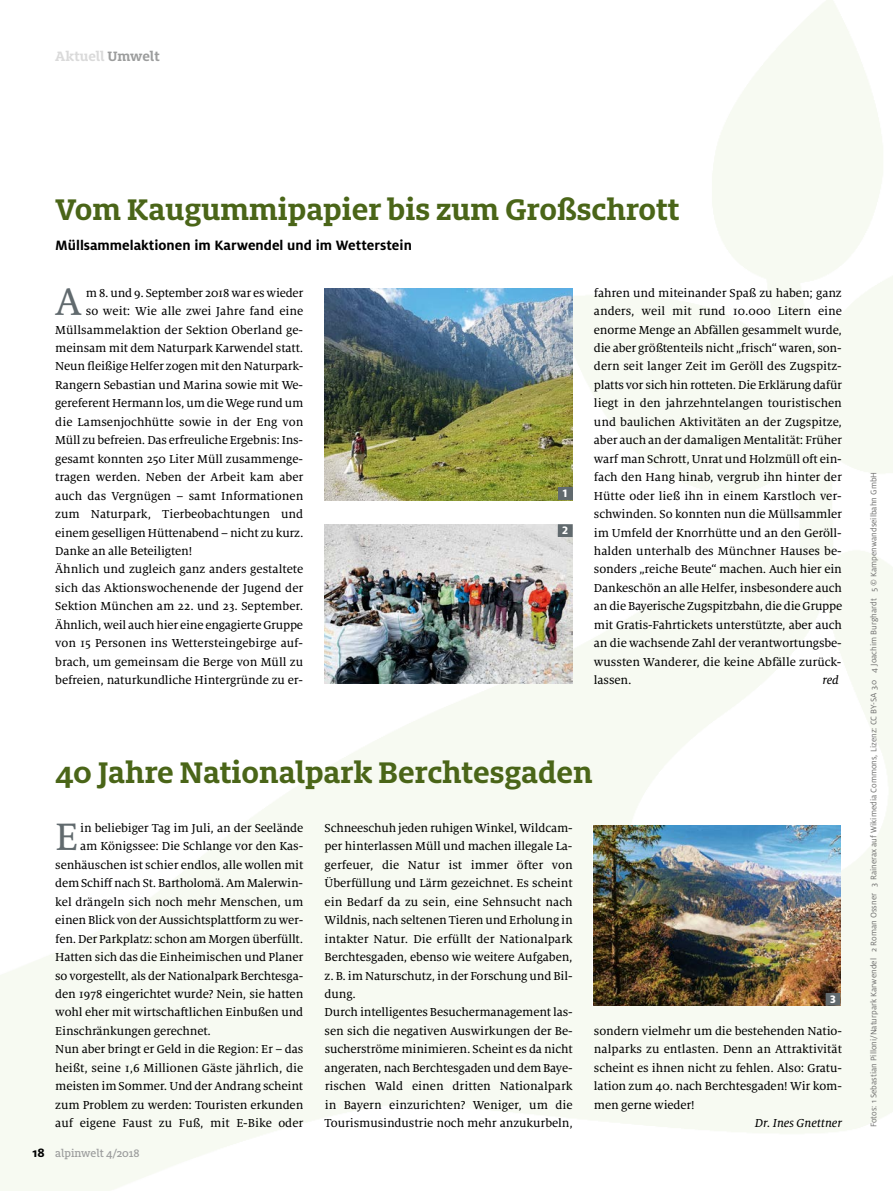
<style>
.page{position:relative;width:893px;height:1191px;background:#fff}
.page>*{position:absolute;margin:0;border:0;box-sizing:border-box;transform-origin:0 0}
.t1{font:42.3px "Milo Serif OT Text";color:#616a6e}
.t2{font:700 33px "Milo Slab OT";color:#4a6518}
.t3{font:700 15px "Milo OT";color:#000}
.t4{font:700 15px "Milo Slab OT";color:#dadada}
.t5{font:12.75px/18.5px "Milo Serif OT Text";letter-spacing:-.01em;color:#000;text-align:justify}
.t6{font:12.75px "Milo Serif OT Text Ita";letter-spacing:-.01em;color:#000}
.t7{font:500 12px "Milo Slab OT";color:#9c9d9d}
.t8{font:800 12px "Milo OT";color:#fff}
.t9{font:9px "Milo OT";color:#6f6f6e}
.s1{color:#9c9d9d}
.s2{font-family:"Milo OT";font-weight:700;font-size:13.5px;color:#000}
</style>
<div class="page">
<img style="left:0;top:0;width:893px;height:1191px">
<img style="left:325px;top:524px;width:248px;height:159px">
<img style="left:325px;top:288px;width:248px;height:212px">
<img style="left:594px;top:826px;width:246px;height:179px">
<div style="left:558px;top:487px;width:15px;height:13px;background:#616a6e"></div>
<div style="left:558px;top:524px;width:15px;height:13px;background:#616a6e"></div>
<div style="left:826px;top:993px;width:14px;height:12px;background:#616a6e"></div>
<p class="t4" style="left:55px;top:51px;width:106px">Aktuell <span class="s1">Umwelt</span></p>
<h2 class="t2" style="left:55px;top:197px;width:626px">Vom Kaugummipapier bis zum Großschrott</h2>
<p class="t3" style="left:55px;top:240px;width:358px">Müllsammelaktionen im Karwendel und im Wetterstein</p>
<h1 class="t1" style="left:55px;top:286px;width:28px">A</h1>
<p class="t5" style="left:86px;top:284px;width:219px">m 8. und 9. September 2018 war es wieder</p>
<p class="t5" style="left:86px;top:303px;width:219px">so weit: Wie alle zwei Jahre fand eine</p>
<p class="t5" style="left:55px;top:321px;width:249px">Müllsammelaktion der Sektion Oberland ge-</p>
<p class="t5" style="left:55px;top:339px;width:250px">meinsam mit dem Naturpark Karwendel statt.</p>
<p class="t5" style="left:55px;top:358px;width:250px">Neun fleißige Helfer zogen mit den Naturpark-</p>
<p class="t5" style="left:55px;top:376px;width:249px">Rangern Sebastian und Marina sowie mit We-</p>
<p class="t5" style="left:55px;top:395px;width:250px">gereferent Hermann los, um die Wege rund um</p>
<p class="t5" style="left:55px;top:413px;width:250px">die Lamsenjochhütte sowie in der Eng von</p>
<p class="t5" style="left:55px;top:432px;width:249px">Müll zu befreien. Das erfreuliche Ergebnis: Ins-</p>
<p class="t5" style="left:55px;top:450px;width:249px">gesamt konnten 250 Liter Müll zusammenge-</p>
<p class="t5" style="left:55px;top:469px;width:250px">tragen werden. Neben der Arbeit kam aber</p>
<p class="t5" style="left:55px;top:487px;width:250px">auch das Vergnügen – samt Informationen</p>
<p class="t5" style="left:55px;top:505px;width:250px">zum Naturpark, Tierbeobachtungen und</p>
<p class="t5" style="left:55px;top:524px;width:250px">einem geselligen Hüttenabend – nicht zu kurz.</p>
<p class="t5" style="left:55px;top:542px;width:139px">Danke an alle Beteiligten!</p>
<p class="t5" style="left:55px;top:561px;width:250px">Ähnlich und zugleich ganz anders gestaltete</p>
<p class="t5" style="left:55px;top:579px;width:250px">sich das Aktionswochenende der Jugend der</p>
<p class="t5" style="left:55px;top:598px;width:250px">Sektion München am 22. und 23. September.</p>
<p class="t5" style="left:55px;top:616px;width:249px">Ähnlich, weil auch hier eine engagierte Gruppe</p>
<p class="t5" style="left:55px;top:635px;width:249px">von 15 Personen ins Wettersteingebirge auf-</p>
<p class="t5" style="left:55px;top:653px;width:249px">brach, um gemeinsam die Berge von Müll zu</p>
<p class="t5" style="left:55px;top:672px;width:249px">befreien, naturkundliche Hintergründe zu er-</p>
<p class="t8" style="left:563px;top:489px;width:6px">1</p>
<p class="t8" style="left:562px;top:526px;width:7px">2</p>
<p class="t5" style="left:594px;top:284px;width:250px">fahren und miteinander Spaß zu haben; ganz anders, weil mit rund 10.000 Litern eine enorme Menge an Abfällen gesammelt wurde, die aber größtenteils nicht „frisch“ waren, son&shy;dern seit langer Zeit im Geröll des Zugspitz&shy;platts vor sich hin rotteten. Die Erklärung dafür liegt in den jahrzehntelangen touristischen und baulichen Aktivitäten an der Zugspitze, aber auch an der damaligen Mentalität: Früher warf man Schrott, Unrat und Holzmüll oft ein&shy;fach den Hang hinab, vergrub ihn hinter der Hütte oder ließ ihn in einem Karstloch ver&shy;schwinden. So konnten nun die Müllsammler im Umfeld der Knorrhütte und an den Geröll&shy;halden unterhalb des Münchner Hauses be&shy;sonders „reiche Beute“ machen. Auch hier ein Dankeschön an alle Helfer, insbesondere auch an die Bayerische Zugspitzbahn, die die Gruppe mit Gratis-Fahrtickets unterstützte, aber auch an die wachsende Zahl der verantwortungsbe&shy;wussten Wanderer, die keine Abfälle zurück&shy;lassen.</p>
<p class="t6" style="left:822px;top:675px;width:18px">red</p>
<h2 class="t2" style="left:55px;top:760px;width:539px">40 Jahre Nationalpark Berchtesgaden</h2>
<h1 class="t1" style="left:55px;top:821px;width:25px">E</h1>
<p class="t5" style="left:80px;top:819px;width:225px">in beliebiger Tag im Juli, an der Seelände</p>
<p class="t5" style="left:80px;top:838px;width:224px">am Königssee: Die Schlange vor den Kas-</p>
<p class="t5" style="left:55px;top:856px;width:250px">senhäuschen ist schier endlos, alle wollen mit</p>
<p class="t5" style="left:55px;top:874px;width:249px">dem Schiff nach St. Bartholomä. Am Malerwin-</p>
<p class="t5" style="left:55px;top:893px;width:250px">kel drängeln sich noch mehr Menschen, um</p>
<p class="t5" style="left:55px;top:911px;width:250px">einen Blick von der Aussichtsplattform zu wer-</p>
<p class="t5" style="left:55px;top:930px;width:249px">fen. Der Parkplatz: schon am Morgen überfüllt.</p>
<p class="t5" style="left:55px;top:948px;width:250px">Hatten sich das die Einheimischen und Planer</p>
<p class="t5" style="left:55px;top:967px;width:249px">so vorgestellt, als der Nationalpark Berchtesga-</p>
<p class="t5" style="left:55px;top:985px;width:250px">den 1978 eingerichtet wurde? Nein, sie hatten</p>
<p class="t5" style="left:55px;top:1004px;width:250px">wohl eher mit wirtschaftlichen Einbußen und</p>
<p class="t5" style="left:55px;top:1022px;width:157px">Einschränkungen gerechnet.</p>
<p class="t5" style="left:55px;top:1041px;width:250px">Nun aber bringt er Geld in die Region: Er – das</p>
<p class="t5" style="left:55px;top:1059px;width:250px">heißt, seine 1,6 Millionen Gäste jährlich, die</p>
<p class="t5" style="left:55px;top:1077px;width:249px">meisten im Sommer. Und der Andrang scheint</p>
<p class="t5" style="left:55px;top:1096px;width:250px">zum Problem zu werden: Touristen erkunden</p>
<p class="t5" style="left:55px;top:1114px;width:250px">auf eigene Faust zu Fuß, mit E-Bike oder</p>
<p class="t7" style="left:33px;top:1148px;width:109px"><span class="s2">18</span> alpinwelt 4/2018</p>
<p class="t5" style="left:325px;top:819px;width:250px;text-align:left">Schneeschuh jeden ruhigen Winkel, Wildcam&shy;per hinterlassen Müll und machen illegale La&shy;gerfeuer, die Natur ist immer öfter von Überfüllung und Lärm gezeichnet. Es scheint ein Bedarf da zu sein, eine Sehnsucht nach Wildnis, nach seltenen Tieren und Erholung in intakter Natur. Die erfüllt der Nationalpark Berchtesgaden, ebenso wie weitere Aufgaben, z. B. im Naturschutz, in der Forschung und Bil&shy;dung.<br>Durch intelligentes Besuchermanagement las&shy;sen sich die negativen Auswirkungen der Be&shy;sucherströme minimieren. Scheint es da nicht angeraten, nach Berchtesgaden und dem Baye&shy;rischen Wald einen dritten Nationalpark in Bayern einzurichten? Weniger, um die Tourismusindustrie noch mehr anzukurbeln,</p>
<p class="t8" style="left:830px;top:994px;width:7px">3</p>
<p class="t5" style="left:594px;top:1022px;width:250px">sondern vielmehr um die bestehenden Natio&shy;nalparks zu entlasten. Denn an Attraktivität scheint es ihnen nicht zu fehlen. Also: Gratu&shy;lation zum 40. nach Berchtesgaden! Wir kom&shy;men gerne wieder!</p>
<p class="t6" style="left:755px;top:1118px;width:89px">Dr. Ines Gnettner</p>
<p class="t9" style="left:870px;top:1127px;width:656px;rotate:-90deg">Fotos: 1 Sebastian Pilloni/Naturpark Karwendel 2 Roman Ossner 3 Rainerax auf Wikimedia Commons, Lizenz: CC BY-SA 3.0 4 Joachim Burghardt 5 © Kampenwandseilbahn GmbH</p>
</div>
